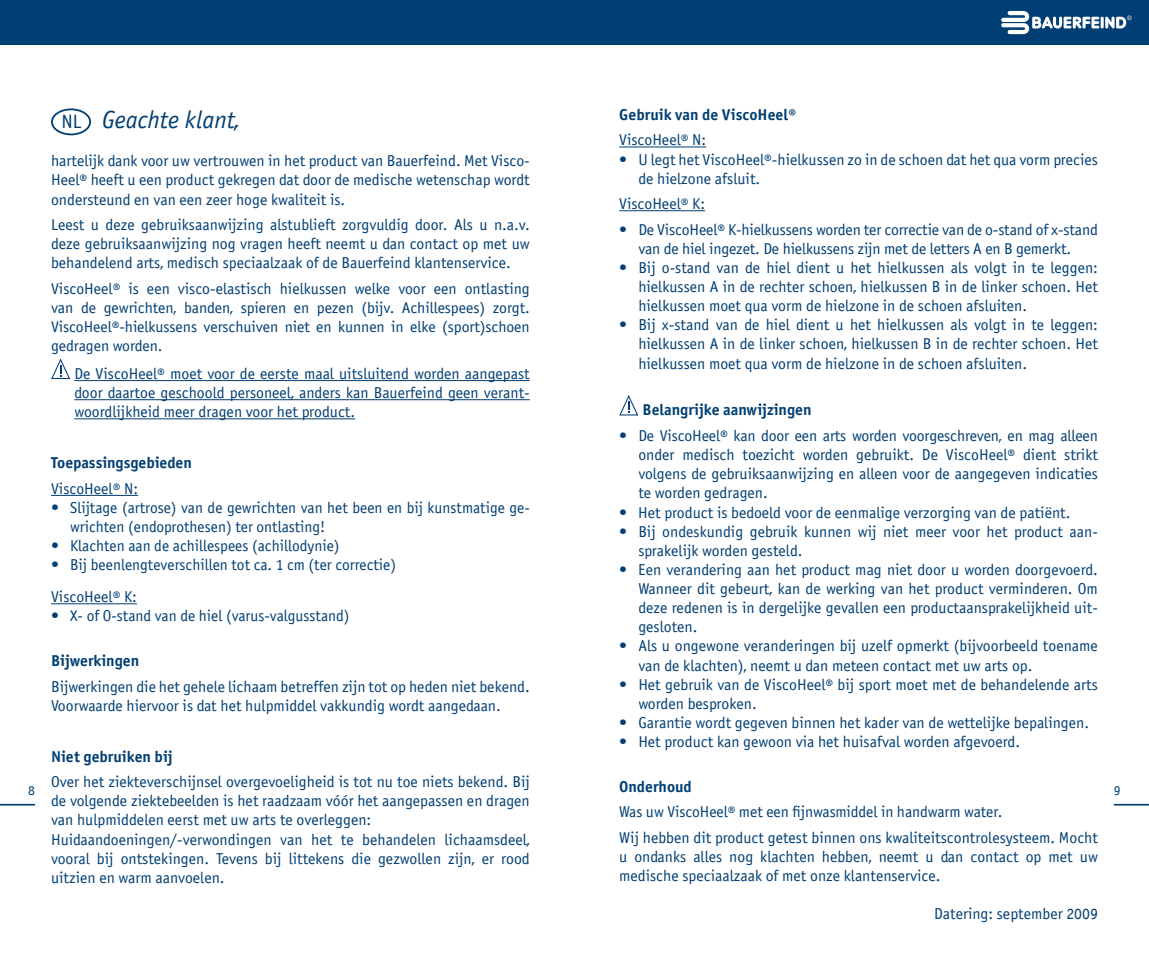
<style>
.page{position:relative;width:1149px;height:957px;background:#fff}
.page>*{position:absolute;margin:0;border:0;box-sizing:border-box;transform-origin:0 0}
.t1{font:italic 24.75px "BF Officina Sans N";color:#003e73}
.t2{font:19.35px "BF Officina Sans N";color:#003e73}
.t3{font:15.75px/19.1px "BF Officina Sans N";color:#003e73}
.t4{font:700 15.75px "BF Officina Sans N";color:#003e73}
.t5{font:15.53px/19.1px "BF Officina Sans N";letter-spacing:-.005em;color:#003e73;text-align:justify}
.t6{font:13.5px "BF Officina Sans N";color:#003e73}
.s1{font-size:15.75px}
</style>
<div class="page">
<div style="left:0;top:0;width:1148px;height:45px;background:#003e73"></div>
<svg style="left:1001px;top:11px;width:130px;height:23px"></svg>
<hr style="left:0;top:804px;width:35px;height:1px;background:#003e73">
<hr style="left:1113px;top:804px;width:35px;height:1px;background:#003e73">
<hr style="left:74px;top:380px;width:455px;height:1px;background:#003e73">
<hr style="left:74px;top:399px;width:455px;height:1px;background:#003e73">
<hr style="left:74px;top:418px;width:281px;height:1px;background:#003e73">
<hr style="left:51px;top:495px;width:87px;height:1px;background:#003e73">
<hr style="left:51px;top:603px;width:86px;height:1px;background:#003e73">
<svg style="left:51px;top:358px;width:20px;height:21px"></svg>
<div style="left:51px;top:108px;width:40px;height:27px;border:2px solid #003e73;border-radius:50%"></div>
<hr style="left:619px;top:147px;width:87px;height:1px;background:#003e73">
<hr style="left:619px;top:210px;width:85px;height:1px;background:#003e73">
<svg style="left:619px;top:395px;width:20px;height:21px"></svg>
<p class="t4" style="left:619px;top:104px;width:178px">Gebruik van de ViscoHeel®</p>
<p class="t3" style="left:619px;top:130px;width:88px">ViscoHeel® N:</p>
<p class="t3" style="left:638px;top:149px;width:461px;text-indent:-19px">• U legt het ViscoHeel®-hielkussen zo in de schoen dat het qua vorm precies de hielzone afsluit.</p>
<p class="t3" style="left:619px;top:194px;width:87px">ViscoHeel® K:</p>
<p class="t3" style="left:619px;top:219px;width:480px;text-align:center">• De ViscoHeel® K-hielkussens worden ter correctie van de o-stand of x-stand van de hiel ingezet. De hielkussens zijn met de letters A en B gemerkt.</p>
<p class="t3" style="left:638px;top:258px;width:461px;text-align:justify;text-indent:-19px">• Bij o-stand van de hiel dient u het hielkussen als volgt in te leggen: hielkussen A in de rechter schoen, hielkussen B in de linker schoen. Het hielkussen moet qua vorm de hielzone in de schoen afsluiten.</p>
<p class="t3" style="left:638px;top:315px;width:461px;text-align:justify;text-indent:-19px">• Bij x-stand van de hiel dient u het hielkussen als volgt in te leggen: hielkussen A in de linker schoen, hielkussen B in de rechter schoen. Het hielkussen moet qua vorm de hielzone in de schoen afsluiten.</p>
<p class="t4" style="left:642px;top:400px;width:170px">Belangrijke aanwijzingen</p>
<p class="t3" style="left:638px;top:426px;width:461px;text-align:justify;text-indent:-19px">• De ViscoHeel® kan door een arts worden voorgeschreven, en mag alleen onder medisch toezicht worden gebruikt. De ViscoHeel® dient strikt volgens de gebruiksaanwijzing en alleen voor de aangegeven indicaties te worden gedragen.</p>
<p class="t3" style="left:619px;top:502px;width:452px">• Het product is bedoeld voor de eenmalige verzorging van de patiënt.</p>
<p class="t3" style="left:638px;top:521px;width:461px;text-indent:-19px">• Bij ondeskundig gebruik kunnen wij niet meer voor het product aan&shy;sprakelijk worden gesteld.</p>
<p class="t3" style="left:638px;top:560px;width:461px;text-align:justify;text-indent:-19px">• Een verandering aan het product mag niet door u worden doorgevoerd.<br>Wanneer dit gebeurt, kan de werking van het product verminderen. Om deze redenen is in dergelijke gevallen een productaansprakelijkheid uit&shy;gesloten.</p>
<p class="t3" style="left:638px;top:636px;width:461px;text-indent:-19px">• Als u ongewone veranderingen bij uzelf opmerkt (bijvoorbeeld toename van de klachten), neemt u dan meteen contact met uw arts op.</p>
<p class="t3" style="left:638px;top:674px;width:461px;text-indent:-19px">• Het gebruik van de ViscoHeel® bij sport moet met de behandelende arts worden besproken.</p>
<p class="t3" style="left:619px;top:713px;width:471px">• Garantie wordt gegeven binnen het kader van de wettelijke bepalingen.</p>
<p class="t3" style="left:619px;top:732px;width:402px">• Het product kan gewoon via het huisafval worden afgevoerd.</p>
<p class="t4" style="left:619px;top:776px;width:74px">Onderhoud</p>
<p class="t3" style="left:619px;top:799px;width:480px;line-height:25.4px">Was uw ViscoHeel® met een fijnwasmiddel in handwarm water.<br>Wij hebben dit product getest binnen ons kwaliteitscontrolesysteem. Mocht</p>
<p class="t3" style="left:619px;top:846px;width:480px">u ondanks alles nog klachten hebben, neemt u dan contact op met uw medische speciaalzaak of met onze klantenservice.</p>
<p class="t3" style="left:933px;top:904px;width:165px">Datering: september 2009</p>
<h1 class="t1" style="left:102px;top:104px;width:139px">Geachte klant,</h1>
<p class="t3" style="left:51px;top:151px;width:480px;text-align:justify">hartelijk dank voor uw vertrouwen in het product van Bauerfeind. Met Visco-Heel® heeft u een product gekregen dat door de medische wetenschap wordt ondersteund en van een zeer hoge kwaliteit is.</p>
<p class="t3" style="left:51px;top:215px;width:480px;text-align:justify">Leest u deze gebruiksaanwijzing alstublieft zorgvuldig door. Als u n.a.v. deze gebruiksaanwijzing nog vragen heeft neemt u dan contact op met uw behandelend arts, medisch speciaalzaak of de Bauerfeind klantenservice.</p>
<p class="t3" style="left:51px;top:279px;width:480px">ViscoHeel® is een visco-elastisch hielkussen welke voor een ontlasting</p>
<p class="t5" style="left:51px;top:298px;width:480px"><span class="s1">van</span> de gewrichten, banden, spieren en pezen (bijv. Achillespees) zorgt.<br>ViscoHeel®-hielkussens verschuiven niet en kunnen in elke (sport)schoen gedragen worden.</p>
<p class="t3" style="left:74px;top:364px;width:457px;text-align:justify">De ViscoHeel® moet voor de eerste maal uitsluitend worden aangepast door daartoe geschoold personeel, anders kan Bauerfeind geen verant&shy;woordlijkheid meer dragen voor het product.</p>
<p class="t4" style="left:51px;top:453px;width:142px">Toepassingsgebieden</p>
<p class="t3" style="left:51px;top:479px;width:88px">ViscoHeel® N:</p>
<p class="t3" style="left:70px;top:498px;width:461px;text-indent:-19px">• Slijtage (artrose) van de gewrichten van het been en bij kunstmatige ge&shy;wrichten (endoprothesen) ter ontlasting!</p>
<p class="t3" style="left:51px;top:536px;width:290px">• Klachten aan de achillespees (achillodynie)</p>
<p class="t3" style="left:51px;top:549px;width:346px;line-height:31.9px">• Bij beenlengteverschillen tot ca. 1 cm (ter correctie)<br>ViscoHeel® K:</p>
<p class="t3" style="left:51px;top:606px;width:300px">• X- of O-stand van de hiel (varus-valgusstand)</p>
<p class="t4" style="left:51px;top:650px;width:89px">Bijwerkingen</p>
<p class="t3" style="left:51px;top:676px;width:480px">Bijwerkingen die het gehele lichaam betreffen zijn tot op heden niet bekend.<br>Voorwaarde hiervoor is dat het hulpmiddel vakkundig wordt aangedaan.</p>
<p class="t4" style="left:51px;top:746px;width:123px">Niet gebruiken bij</p>
<p class="t3" style="left:51px;top:772px;width:480px">Over het ziekteverschijnsel overgevoeligheid is tot nu toe niets bekend. Bij de volgende ziektebeelden is het raadzaam vóór het aangepassen en dragen van hulpmiddelen eerst met uw arts te overleggen:<br>Huidaandoeningen/-verwondingen van het te behandelen lichaamsdeel, vooral bij ontstekingen. Tevens bij littekens die gezwollen zijn, er rood uitzien en warm aanvoelen.</p>
<p class="t2" style="left:61px;top:110px;width:21px">NL</p>
<p class="t6" style="left:28px;top:781px;width:8px">8</p>
<p class="t6" style="left:1113px;top:781px;width:8px">9</p>
</div>
